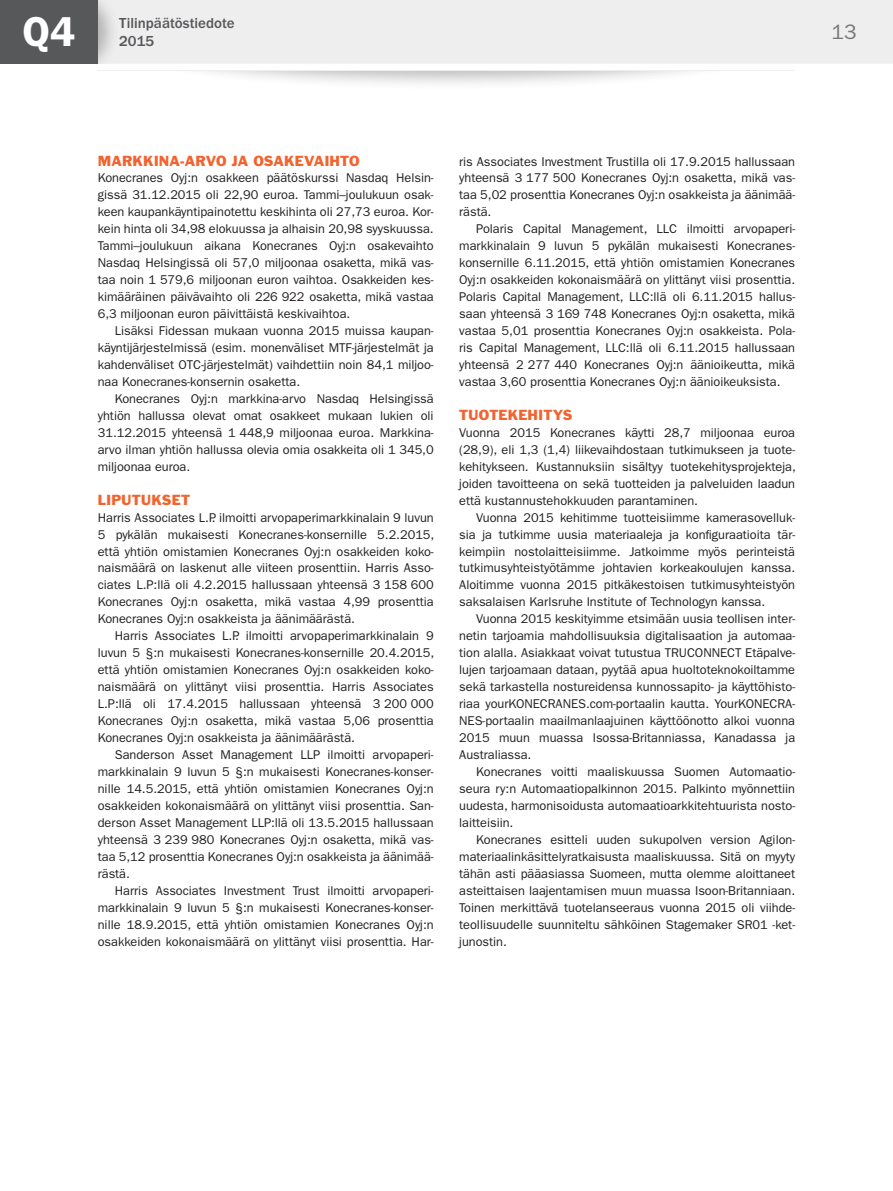
<style>
.page{position:relative;width:893px;height:1191px;background:#fff}
.page>*{position:absolute;margin:0;border:0;box-sizing:border-box;transform-origin:0 0}
.t1{font:600 42px "ITC Franklin Gothic Std";color:#fff}
.t2{font:21px "ITC Franklin Gothic Std";color:#76787b}
.t3{font:500 15px/18px "ITC Franklin Gothic Std";color:#57585a}
.t4{font:13.5px "Franklin Gothic Std";letter-spacing:.005em;color:#f2642f}
.fi_P_1_base_indent{font:12.75px/17px "ITC Franklin Gothic Std";letter-spacing:-.005em;color:#231f20;text-align:justify}
.fi_P_1_base{font:12.75px/17px "ITC Franklin Gothic Std";letter-spacing:-.005em;color:#231f20;text-align:justify}
</style>
<div class="page">
<div style="left:138px;top:2px;width:623px;height:89px;background:#231f20;opacity:.3"></div>
<div style="left:0;top:53px;width:893px;height:17px;background:#fff"></div>
<div style="left:120px;top:0;width:773px;height:64px;background:#eeeeef"></div>
<div style="left:98px;top:0;width:22px;height:64px;background:#231f20;opacity:.3"></div>
<div style="left:0;top:0;width:98px;height:64px;background:#57585a"></div>
<h1 class="t1" style="left:22px;top:7px;width:54px">Q4</h1>
<p class="t3" style="left:119px;top:14px;width:117px">Tilinpäätöstiedote<br>2015</p>
<h2 class="t2" style="left:831px;top:20px;width:27px">13</h2>
<p class="t4" style="left:98px;top:152px;width:263px">MARKKINA-ARVO JA OSAKEVAIHTO</p>
<p class="fi_P_1_base" style="left:98px;top:170px;width:337px">Konecranes Oyj:n osakkeen päätöskurssi Nasdaq Helsin&shy;gissä 31.12.2015 oli 22,90 euroa. Tammi–joulukuun osak&shy;keen kaupankäyntipainotettu keskihinta oli 27,73 euroa. Kor&shy;kein hinta oli 34,98 elokuussa ja alhaisin 20,98 syyskuussa.<br>Tammi–joulukuun aikana Konecranes Oyj:n osakevaihto Nasdaq Helsingissä oli 57,0 miljoonaa osaketta, mikä vas&shy;taa noin 1 579,6 miljoonan euron vaihtoa. Osakkeiden kes&shy;kimääräinen päivävaihto oli 226 922 osaketta, mikä vastaa 6,3 miljoonan euron päivittäistä keskivaihtoa.</p>
<p class="fi_P_1_base_indent" style="left:98px;top:322px;width:337px;text-indent:17px">Lisäksi Fidessan mukaan vuonna 2015 muissa kaupan&shy;käyntijärjestelmissä (esim. monenväliset MTF-järjestelmät ja kahdenväliset OTC-järjestelmät) vaihdettiin noin 84,1 miljoo&shy;naa Konecranes-konsernin osaketta.</p>
<p class="fi_P_1_base_indent" style="left:98px;top:390px;width:337px;text-indent:17px">Konecranes Oyj:n markkina-arvo Nasdaq Helsingissä yhtiön hallussa olevat omat osakkeet mukaan lukien oli 31.12.2015 yhteensä 1 448,9 miljoonaa euroa. Markkina&shy;arvo ilman yhtiön hallussa olevia omia osakkeita oli 1 345,0 miljoonaa euroa.</p>
<p class="t4" style="left:98px;top:491px;width:94px">LIPUTUKSET</p>
<p class="fi_P_1_base" style="left:98px;top:509px;width:338px">Harris Associates L.P. ilmoitti arvopaperimarkkinalain 9 luvun 5 pykälän mukaisesti Konecranes-konsernille 5.2.2015, että yhtiön omistamien Konecranes Oyj:n osakkeiden koko&shy;naismäärä on laskenut alle viiteen prosenttiin. Harris Asso&shy;ciates L.P:llä oli 4.2.2015 hallussaan yhteensä 3 158 600<br>Konecranes Oyj:n osaketta, mikä vastaa 4,99 prosenttia Konecranes Oyj:n osakkeista ja äänimäärästä.</p>
<p class="fi_P_1_base_indent" style="left:98px;top:627px;width:338px;text-indent:17px">Harris Associates L.P. ilmoitti arvopaperimarkkinalain 9 luvun 5 §:n mukaisesti Konecranes-konsernille 20.4.2015, että yhtiön omistamien Konecranes Oyj:n osakkeiden koko&shy;naismäärä on ylittänyt viisi prosenttia. Harris Associates L.P:llä oli 17.4.2015 hallussaan yhteensä 3 200 000<br>Konecranes Oyj:n osaketta, mikä vastaa 5,06 prosenttia Konecranes Oyj:n osakkeista ja äänimäärästä.</p>
<p class="fi_P_1_base_indent" style="left:98px;top:746px;width:337px;text-indent:17px">Sanderson Asset Management LLP ilmoitti arvopaperi&shy;markkinalain 9 luvun 5 §:n mukaisesti Konecranes-konser&shy;nille 14.5.2015, että yhtiön omistamien Konecranes Oyj:n osakkeiden kokonaismäärä on ylittänyt viisi prosenttia. San&shy;derson Asset Management LLP:llä oli 13.5.2015 hallussaan yhteensä 3 239 980 Konecranes Oyj:n osaketta, mikä vas&shy;taa 5,12 prosenttia Konecranes Oyj:n osakkeista ja äänimää&shy;rästä.</p>
<p class="fi_P_1_base_indent" style="left:98px;top:882px;width:337px;text-indent:17px">Harris Associates Investment Trust ilmoitti arvopaperi&shy;markkinalain 9 luvun 5 §:n mukaisesti Konecranes-konser&shy;nille 18.9.2015, että yhtiön omistamien Konecranes Oyj:n osakkeiden kokonaismäärä on ylittänyt viisi prosenttia. Har-</p>
<p class="fi_P_1_base_indent" style="left:459px;top:153px;width:337px">ris Associates Investment Trustilla oli 17.9.2015 hallussaan yhteensä 3 177 500 Konecranes Oyj:n osaketta, mikä vas&shy;taa 5,02 prosenttia Konecranes Oyj:n osakkeista ja äänimää&shy;rästä.</p>
<p class="fi_P_1_base_indent" style="left:459px;top:221px;width:337px;text-indent:17px">Polaris Capital Management, LLC ilmoitti arvopaperi&shy;markkinalain 9 luvun 5 pykälän mukaisesti Konecranes&shy;konsernille 6.11.2015, että yhtiön omistamien Konecranes Oyj:n osakkeiden kokonaismäärä on ylittänyt viisi prosenttia.<br>Polaris Capital Management, LLC:llä oli 6.11.2015 hallus&shy;saan yhteensä 3 169 748 Konecranes Oyj:n osaketta, mikä vastaa 5,01 prosenttia Konecranes Oyj:n osakkeista. Pola&shy;ris Capital Management, LLC:llä oli 6.11.2015 hallussaan yhteensä 2 277 440 Konecranes Oyj:n äänioikeutta, mikä vastaa 3,60 prosenttia Konecranes Oyj:n äänioikeuksista.</p>
<p class="t4" style="left:459px;top:406px;width:115px">TUOTEKEHITYS</p>
<p class="fi_P_1_base" style="left:459px;top:424px;width:338px">Vuonna 2015 Konecranes käytti 28,7 miljoonaa euroa (28,9), eli 1,3 (1,4) liikevaihdostaan tutkimukseen ja tuote&shy;kehitykseen. Kustannuksiin sisältyy tuotekehitysprojekteja, joiden tavoitteena on sekä tuotteiden ja palveluiden laadun että kustannustehokkuuden parantaminen.</p>
<p class="fi_P_1_base_indent" style="left:459px;top:509px;width:337px;text-indent:17px">Vuonna 2015 kehitimme tuotteisiimme kamerasovelluk&shy;sia ja tutkimme uusia materiaaleja ja konfiguraatioita tär&shy;keimpiin nostolaitteisiimme. Jatkoimme myös perinteistä tutkimusyhteistyötämme johtavien korkeakoulujen kanssa.<br>Aloitimme vuonna 2015 pitkäkestoisen tutkimusyhteistyön saksalaisen Karlsruhe Institute of Technologyn kanssa.</p>
<p class="fi_P_1_base_indent" style="left:459px;top:610px;width:337px;text-indent:17px">Vuonna 2015 keskityimme etsimään uusia teollisen inter&shy;netin tarjoamia mahdollisuuksia digitalisaation ja automaa&shy;tion alalla. Asiakkaat voivat tutustua TRUCONNECT Etäpalve&shy;lujen tarjoamaan dataan, pyytää apua huoltoteknokoiltamme sekä tarkastella nostureidensa kunnossapito- ja käyttöhisto&shy;riaa yourKONECRANES.com-portaalin kautta. YourKONECRA-NES-portaalin maailmanlaajuinen käyttöönotto alkoi vuonna 2015 muun muassa Isossa-Britanniassa, Kanadassa ja Australiassa.</p>
<p class="fi_P_1_base_indent" style="left:459px;top:763px;width:337px;text-indent:17px">Konecranes voitti maaliskuussa Suomen Automaatio&shy;seura ry:n Automaatiopalkinnon 2015. Palkinto myönnettiin uudesta, harmonisoidusta automaatioarkkitehtuurista nosto&shy;laitteisiin.</p>
<p class="fi_P_1_base_indent" style="left:459px;top:831px;width:337px;text-indent:17px">Konecranes esitteli uuden sukupolven version Agilon&shy;materiaalinkäsittelyratkaisusta maaliskuussa. Sitä on myyty tähän asti pääasiassa Suomeen, mutta olemme aloittaneet asteittaisen laajentamisen muun muassa Isoon-Britanniaan.<br>Toinen merkittävä tuotelanseeraus vuonna 2015 oli viihde&shy;teollisuudelle suunniteltu sähköinen Stagemaker SR01 -ket&shy;junostin.</p>
</div>
